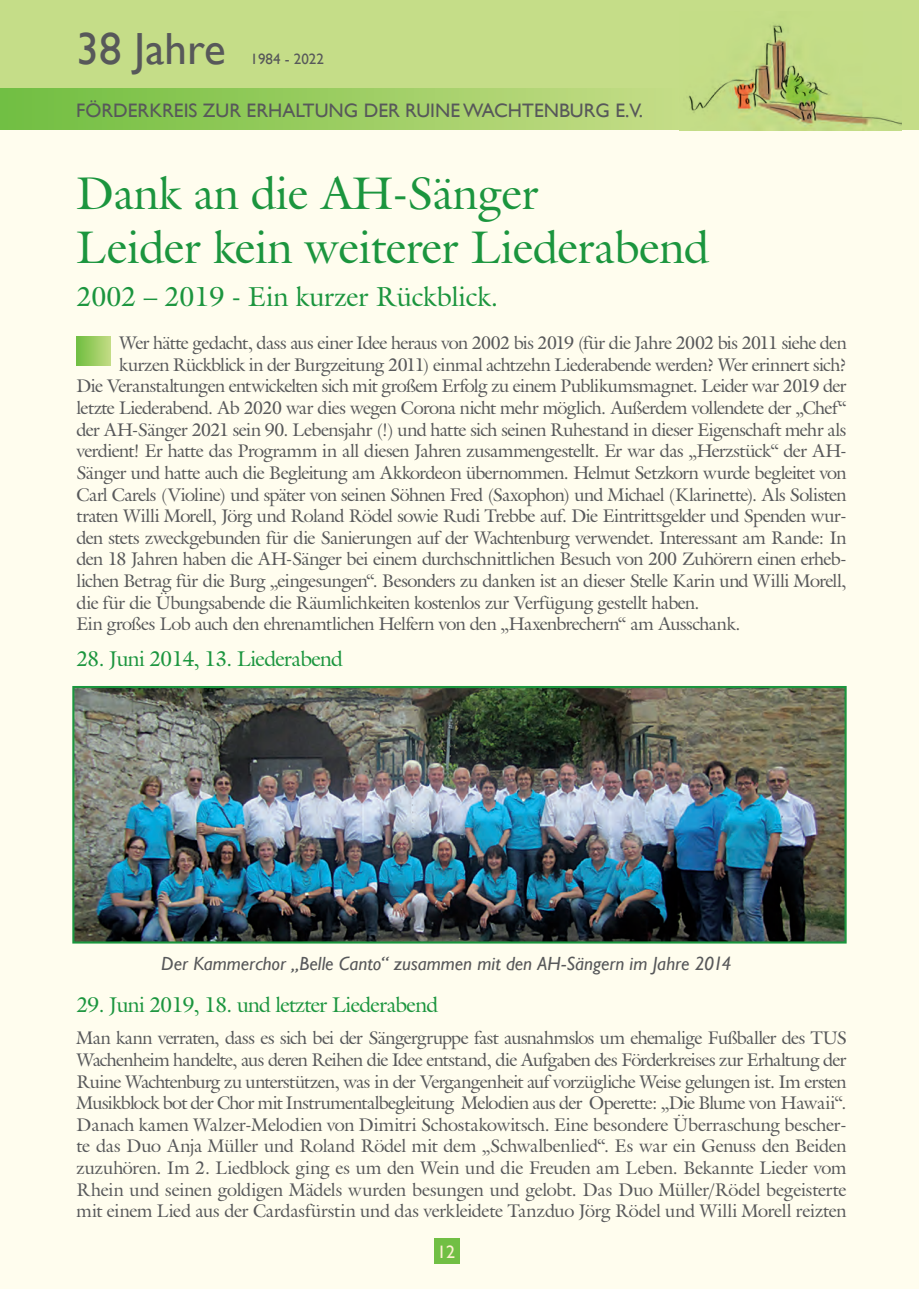
<style>
.page{position:relative;width:919px;height:1289px;background:#fff}
.page>*{position:absolute;margin:0;border:0;box-sizing:border-box;transform-origin:0 0}
.t1{font:45px/54px "Galliard IT Cby BT";color:#1b953e}
.t2{font:45px "Gill Sans";color:#57585a}
.t3{font:27px "Galliard IT Cby BT";color:#1b953e}
.t4{font:21px "Galliard IT Cby BT";letter-spacing:-.025em;color:#1b953e}
.t5{font:19.5px "Gill Sans";color:#57585a}
.t6{font:italic 19.05px "Gill Sans";color:#57585a}
.t7{font:18px/21.6px "Galliard IT Cby BT";letter-spacing:-.03em;color:#57585a;text-align:justify}
.t8{font:18px "Gill Sans";color:#fef0d0}
.t9{font:15px "Gill Sans";color:#57585a}
</style>
<div class="page">
<div style="left:0;top:105px;width:918px;height:1183px;background:#fffdee"></div>
<div style="left:434px;top:1237px;width:25px;height:26px;background:#71bf44"></div>
<div style="left:0;top:0;width:918px;height:129px;background:#c5dd88"></div>
<div style="left:0;top:88px;width:679px;height:42px;background:linear-gradient(to right,#70be40,#c5dc86)"></div>
<img style="left:680px;top:24px;width:221px;height:107px">
<div style="left:77px;top:336px;width:34px;height:30px;background:linear-gradient(to right,#72be41,#c2db82)"></div>
<img style="left:75px;top:689px;width:768px;height:251px">
<div style="left:72px;top:686px;width:774px;height:257px;border:2px solid #1b953e"></div>
<h1 class="t2" style="left:77px;top:23px;width:150px">38 JAHRE</h1>
<p class="t9" style="left:250px;top:50px;width:75px">1984 - 2022</p>
<p class="t5" style="left:76px;top:99px;width:568px">FÖRDERKREIS ZUR ERHALTUNG DER RUINE WACHTENBURG E.V.</p>
<h1 class="t1" style="left:77px;top:166px;width:634px">Dank an die AH-Sänger<br>Leider kein weiterer Liederabend</h1>
<h2 class="t3" style="left:77px;top:279px;width:423px">2002 – 2019 - Ein kurzer Rückblick.</h2>
<p class="t7" style="left:119px;top:332px;width:729px">Wer hätte gedacht, dass aus einer Idee heraus von 2002 bis 2019 (für die Jahre 2002 bis 2011 siehe den</p>
<p class="t7" style="left:119px;top:353px;width:729px">kurzen Rückblick in der Burgzeitung 2011) einmal achtzehn Liederabende werden? Wer erinnert sich?</p>
<p class="t7" style="left:77px;top:375px;width:771px">Die Veranstaltungen entwickelten sich mit großem Erfolg zu einem Publikumsmagnet. Leider war 2019 der</p>
<p class="t7" style="left:77px;top:397px;width:771px">letzte Liederabend. Ab 2020 war dies wegen Corona nicht mehr möglich. Außerdem vollendete der „Chef“</p>
<p class="t7" style="left:77px;top:418px;width:771px">der AH-Sänger 2021 sein 90. Lebensjahr (!) und hatte sich seinen Ruhestand in dieser Eigenschaft mehr als</p>
<p class="t7" style="left:77px;top:440px;width:771px">verdient! Er hatte das Programm in all diesen Jahren zusammengestellt. Er war das „Herzstück“ der AH-</p>
<p class="t7" style="left:77px;top:461px;width:771px">Sänger und hatte auch die Begleitung am Akkordeon übernommen. Helmut Setzkorn wurde begleitet von</p>
<p class="t7" style="left:77px;top:483px;width:771px">Carl Carels (Violine) und später von seinen Söhnen Fred (Saxophon) und Michael (Klarinette). Als Solisten</p>
<p class="t7" style="left:77px;top:505px;width:771px">traten Willi Morell, Jörg und Roland Rödel sowie Rudi Trebbe auf. Die Eintrittsgelder und Spenden wur-</p>
<p class="t7" style="left:77px;top:526px;width:771px">den stets zweckgebunden für die Sanierungen auf der Wachtenburg verwendet. Interessant am Rande: In</p>
<p class="t7" style="left:77px;top:548px;width:771px">den 18 Jahren haben die AH-Sänger bei einem durchschnittlichen Besuch von 200 Zuhörern einen erheb-</p>
<p class="t7" style="left:77px;top:569px;width:771px">lichen Betrag für die Burg „eingesungen“. Besonders zu danken ist an dieser Stelle Karin und Willi Morell,</p>
<p class="t7" style="left:77px;top:591px;width:624px">die für die Übungsabende die Räumlichkeiten kostenlos zur Verfügung gestellt haben.</p>
<p class="t7" style="left:77px;top:613px;width:665px">Ein großes Lob auch den ehrenamtlichen Helfern von den „Haxenbrechern“ am Ausschank.</p>
<p class="t4" style="left:77px;top:645px;width:268px">28. Juni 2014, 13. Liederabend</p>
<p class="t6" style="left:161px;top:952px;width:571px">Der Kammerchor „Belle Canto“ zusammen mit den AH-Sängern im Jahre 2014</p>
<p class="t4" style="left:77px;top:990px;width:363px">29. Juni 2019, 18. und letzter Liederabend</p>
<p class="t7" style="left:77px;top:1027px;width:771px">Man kann verraten, dass es sich bei der Sängergruppe fast ausnahmslos um ehemalige Fußballer des TUS Wachenheim handelte, aus deren Reihen die Idee entstand, die Aufgaben des Förderkreises zur Erhaltung der Ruine Wachtenburg zu unterstützen, was in der Vergangenheit auf vorzügliche Weise gelungen ist. Im ersten Musikblock bot der Chor mit Instrumentalbegleitung Melodien aus der Operette: „Die Blume von Hawaii“.<br>Danach kamen Walzer-Melodien von Dimitri Schostakowitsch. Eine besondere Überraschung bescher&shy;te das Duo Anja Müller und Roland Rödel mit dem „Schwalbenlied“. Es war ein Genuss den Beiden zuzuhören. Im 2. Liedblock ging es um den Wein und die Freuden am Leben. Bekannte Lieder vom Rhein und seinen goldigen Mädels wurden besungen und gelobt. Das Duo Müller/Rödel begeisterte mit einem Lied aus der Cardasfürstin und das verkleidete Tanzduo Jörg Rödel und Willi Morell reizten</p>
<p class="t8" style="left:437px;top:1241px;width:19px">12</p>
</div>
